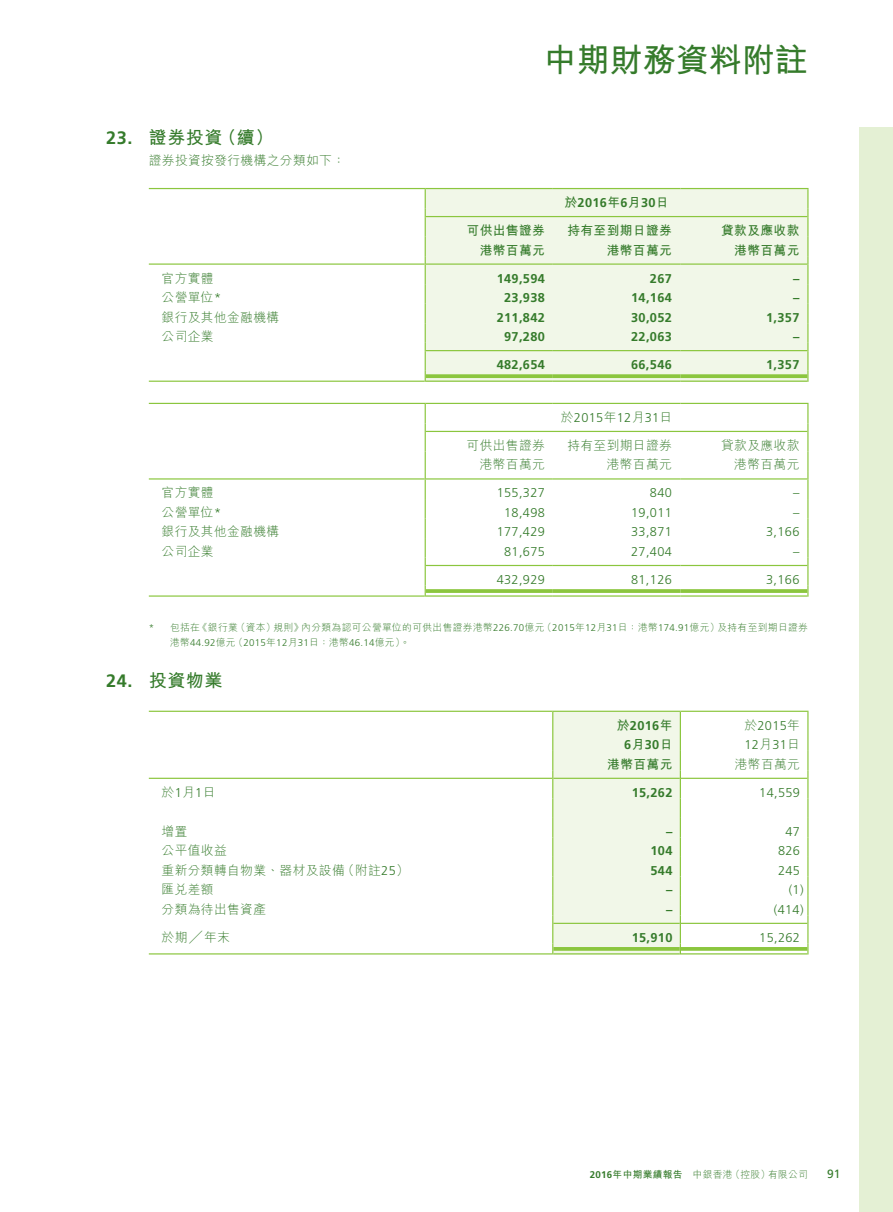
<style>
.page{position:relative;width:893px;height:1212px;background:#fff}
.page>*{position:absolute;margin:0;border:0;box-sizing:border-box;transform-origin:0 0}
.t1{font:700 33px "M Hei HK";color:#357b2b}
.t2{font:700 18px "M Hei HK";letter-spacing:.03em;color:#357b2b}
.t3{font:300 12.75px "M Hei HK";letter-spacing:.03em;color:#357b2b}
.t4{font:300 12.75px/19.5px "Frutiger LT Std";letter-spacing:.03em;color:#357b2b}
.t5{font:700 12.75px/19.5px "Frutiger LT Std";letter-spacing:.03em;color:#357b2b;text-align:center}
.t6{font:700 12.75px "M Hei HK";letter-spacing:.03em;color:#357b2b}
.t7{font:12px "Frutiger LT Std";color:#357b2b}
.t8{font:300 9.75px "M Hei HK";letter-spacing:.035em;color:#357b2b}
.t9{font:300 9.75px "Frutiger LT Std";letter-spacing:.03em;color:#357b2b}
.s1{font-family:"Frutiger LT Std"}
.s2{font-family:"M Hei HK"}
.s3{font-family:"Frutiger LT Std";font-weight:700}
.s4{font-weight:700}
</style>
<div class="page">
<div style="left:859px;top:128px;width:34px;height:1084px;background:#e4f0d4"></div>
<div style="left:426px;top:189px;width:381px;height:191px;background:#f1f7e8"></div>
<hr style="left:149px;top:188px;width:276px;height:1px;background:#8bc63e">
<hr style="left:425px;top:188px;width:128px;height:1px;background:#8bc63e">
<hr style="left:553px;top:188px;width:127px;height:1px;background:#8bc63e">
<hr style="left:680px;top:188px;width:128px;height:1px;background:#8bc63e">
<svg style="left:807px;top:189px;width:1px;height:193px"></svg>
<svg style="left:425px;top:189px;width:1px;height:193px"></svg>
<hr style="left:426px;top:216px;width:381px;height:1px;background:#8bc63e">
<hr style="left:149px;top:263px;width:276px;height:2px;background:#8bc63e">
<hr style="left:426px;top:263px;width:127px;height:2px;background:#8bc63e">
<hr style="left:553px;top:263px;width:127px;height:2px;background:#8bc63e">
<hr style="left:680px;top:263px;width:127px;height:2px;background:#8bc63e">
<hr style="left:426px;top:350px;width:127px;height:1px;background:#8bc63e">
<hr style="left:553px;top:350px;width:127px;height:1px;background:#8bc63e">
<hr style="left:680px;top:350px;width:127px;height:1px;background:#8bc63e">
<hr style="left:149px;top:381px;width:276px;height:1px;background:#8bc63e">
<svg style="left:426px;top:374px;width:127px;height:4px"></svg>
<hr style="left:426px;top:380px;width:127px;height:2px;background:#8bc63e">
<svg style="left:553px;top:374px;width:127px;height:4px"></svg>
<hr style="left:553px;top:380px;width:127px;height:2px;background:#8bc63e">
<svg style="left:680px;top:374px;width:127px;height:4px"></svg>
<hr style="left:680px;top:380px;width:127px;height:2px;background:#8bc63e">
<hr style="left:149px;top:403px;width:276px;height:1px;background:#8bc63e">
<hr style="left:425px;top:403px;width:128px;height:1px;background:#8bc63e">
<hr style="left:553px;top:403px;width:127px;height:1px;background:#8bc63e">
<hr style="left:680px;top:403px;width:128px;height:1px;background:#8bc63e">
<svg style="left:807px;top:404px;width:1px;height:193px"></svg>
<svg style="left:425px;top:404px;width:1px;height:193px"></svg>
<hr style="left:426px;top:431px;width:381px;height:1px;background:#8bc63e">
<hr style="left:149px;top:478px;width:276px;height:1px;background:#8bc63e">
<hr style="left:426px;top:478px;width:127px;height:1px;background:#8bc63e">
<hr style="left:553px;top:478px;width:127px;height:1px;background:#8bc63e">
<hr style="left:680px;top:478px;width:127px;height:1px;background:#8bc63e">
<hr style="left:426px;top:565px;width:127px;height:1px;background:#8bc63e">
<hr style="left:553px;top:565px;width:127px;height:1px;background:#8bc63e">
<hr style="left:680px;top:565px;width:127px;height:1px;background:#8bc63e">
<hr style="left:149px;top:595px;width:276px;height:2px;background:#8bc63e">
<svg style="left:426px;top:589px;width:127px;height:4px"></svg>
<hr style="left:426px;top:595px;width:127px;height:2px;background:#8bc63e">
<svg style="left:553px;top:589px;width:127px;height:4px"></svg>
<hr style="left:553px;top:595px;width:127px;height:2px;background:#8bc63e">
<svg style="left:680px;top:589px;width:127px;height:4px"></svg>
<hr style="left:680px;top:595px;width:127px;height:2px;background:#8bc63e">
<hr style="left:149px;top:711px;width:404px;height:1px;background:#8bc63e">
<hr style="left:680px;top:711px;width:128px;height:1px;background:#8bc63e">
<hr style="left:807px;top:712px;width:1px;height:39px;background:#8bc63e">
<svg style="left:807px;top:751px;width:1px;height:203px"></svg>
<div style="left:552px;top:711px;width:129px;height:243px;background:#f1f7e8"></div>
<hr style="left:149px;top:778px;width:403px;height:1px;background:#8bc63e">
<hr style="left:553px;top:778px;width:127px;height:1px;background:#8bc63e">
<hr style="left:681px;top:778px;width:126px;height:1px;background:#8bc63e">
<hr style="left:553px;top:923px;width:127px;height:1px;background:#8bc63e">
<hr style="left:681px;top:923px;width:126px;height:1px;background:#8bc63e">
<hr style="left:149px;top:953px;width:403px;height:1px;background:#8bc63e">
<svg style="left:553px;top:947px;width:127px;height:4px"></svg>
<hr style="left:553px;top:953px;width:127px;height:1px;background:#8bc63e">
<svg style="left:681px;top:947px;width:126px;height:4px"></svg>
<hr style="left:681px;top:953px;width:126px;height:1px;background:#8bc63e">
<h2 class="t2" style="left:106px;top:124px;width:169px"><span class="s1">23.</span> 證券投資（續）</h2>
<p class="t3" style="left:149px;top:152px;width:198px">證券投資按發行機構之分類如下：</p>
<h1 class="t1" style="left:544px;top:36px;width:265px">中期財務資料附註</h1>
<p class="t5" style="left:564px;top:193px;width:106px"><span class="s2">於</span>2016<span class="s2">年</span>6<span class="s2">月</span>30<span class="s2">日</span></p>
<p class="t6" style="left:467px;top:221px;width:80px">可供出售證券</p>
<p class="t6" style="left:567px;top:221px;width:106px">持有至到期日證券</p>
<p class="t6" style="left:721px;top:221px;width:80px">貸款及應收款</p>
<p class="t6" style="left:480px;top:241px;width:67px">港幣百萬元</p>
<p class="t6" style="left:607px;top:241px;width:67px">港幣百萬元</p>
<p class="t6" style="left:734px;top:241px;width:67px">港幣百萬元</p>
<p class="t3" style="left:162px;top:269px;width:54px">官方實體</p>
<p class="t5" style="left:497px;top:268px;width:50px">149,594</p>
<p class="t5" style="left:650px;top:268px;width:23px">267</p>
<p class="t5" style="left:793px;top:268px;width:8px">–</p>
<p class="t3" style="left:162px;top:288px;width:61px">公營單位<span class="s1">*</span></p>
<p class="t5" style="left:504px;top:288px;width:42px">23,938</p>
<p class="t5" style="left:631px;top:288px;width:42px">14,164</p>
<p class="t5" style="left:793px;top:288px;width:8px">–</p>
<p class="t3" style="left:162px;top:308px;width:119px">銀行及其他金融機構</p>
<p class="t5" style="left:497px;top:307px;width:50px">211,842</p>
<p class="t5" style="left:631px;top:307px;width:42px">30,052</p>
<p class="t5" style="left:766px;top:307px;width:35px">1,357</p>
<p class="t3" style="left:162px;top:327px;width:54px">公司企業</p>
<p class="t5" style="left:504px;top:327px;width:42px">97,280</p>
<p class="t5" style="left:631px;top:327px;width:42px">22,063</p>
<p class="t5" style="left:793px;top:327px;width:8px">–</p>
<p class="t5" style="left:497px;top:355px;width:50px">482,654</p>
<p class="t5" style="left:631px;top:355px;width:42px">66,546</p>
<p class="t5" style="left:766px;top:355px;width:35px">1,357</p>
<p class="t4" style="left:561px;top:408px;width:113px"><span class="s2">於</span>2015<span class="s2">年</span>12<span class="s2">月</span>31<span class="s2">日</span></p>
<p class="t3" style="left:467px;top:436px;width:80px">可供出售證券</p>
<p class="t3" style="left:567px;top:436px;width:106px">持有至到期日證券</p>
<p class="t3" style="left:721px;top:436px;width:80px">貸款及應收款</p>
<p class="t3" style="left:480px;top:456px;width:67px">港幣百萬元</p>
<p class="t3" style="left:607px;top:456px;width:67px">港幣百萬元</p>
<p class="t3" style="left:734px;top:456px;width:67px">港幣百萬元</p>
<p class="t3" style="left:162px;top:484px;width:54px">官方實體</p>
<p class="t4" style="left:497px;top:483px;width:50px">155,327</p>
<p class="t4" style="left:650px;top:483px;width:23px">840</p>
<p class="t4" style="left:793px;top:483px;width:8px">–</p>
<p class="t3" style="left:162px;top:503px;width:61px">公營單位<span class="s1">*</span></p>
<p class="t4" style="left:504px;top:503px;width:42px">18,498</p>
<p class="t4" style="left:631px;top:503px;width:42px">19,011</p>
<p class="t4" style="left:793px;top:503px;width:8px">–</p>
<p class="t3" style="left:162px;top:523px;width:119px">銀行及其他金融機構</p>
<p class="t4" style="left:497px;top:522px;width:50px">177,429</p>
<p class="t4" style="left:631px;top:522px;width:42px">33,871</p>
<p class="t4" style="left:766px;top:522px;width:35px">3,166</p>
<p class="t3" style="left:162px;top:542px;width:54px">公司企業</p>
<p class="t4" style="left:504px;top:542px;width:42px">81,675</p>
<p class="t4" style="left:631px;top:542px;width:42px">27,404</p>
<p class="t4" style="left:793px;top:542px;width:8px">–</p>
<p class="t4" style="left:497px;top:570px;width:50px">432,929</p>
<p class="t4" style="left:631px;top:570px;width:42px">81,126</p>
<p class="t4" style="left:766px;top:570px;width:35px">3,166</p>
<p class="t8" style="left:149px;top:621px;width:661px"><span class="s1">*</span> 包括在《銀行業（資本）規則》內分類為認可公營單位的可供出售證券港幣<span class="s1">226.70</span>億元（<span class="s1">2015</span>年<span class="s1">12</span>月<span class="s1">31</span>日：港幣<span class="s1">174.91</span>億元）及持有至到期日證券</p>
<p class="t9" style="left:170px;top:637px;width:241px"><span class="s2">港幣</span>44.92<span class="s2">億元（</span>2015<span class="s2">年</span>12<span class="s2">月</span>31<span class="s2">日：港幣</span>46.14<span class="s2">億元）。</span></p>
<h2 class="t2" style="left:106px;top:668px;width:118px"><span class="s1">24.</span> 投資物業</h2>
<p class="t5" style="left:617px;top:716px;width:57px"><span class="s2">於</span>2016<span class="s2">年<br></span>6<span class="s2">月</span>30<span class="s2">日</span></p>
<p class="t4" style="left:744px;top:716px;width:57px"><span class="s2">於</span>2015<span class="s2">年<br></span>12<span class="s2">月</span>31<span class="s2">日</span></p>
<p class="t6" style="left:607px;top:755px;width:67px">港幣百萬元</p>
<p class="t3" style="left:735px;top:755px;width:67px">港幣百萬元</p>
<p class="t3" style="left:162px;top:783px;width:55px">於<span class="s1">1</span>月<span class="s1">1</span>日</p>
<p class="t5" style="left:632px;top:783px;width:42px">15,262</p>
<p class="t4" style="left:759px;top:783px;width:42px">14,559</p>
<p class="t3" style="left:162px;top:822px;width:27px">增置</p>
<p class="t5" style="left:666px;top:822px;width:8px">–</p>
<p class="t4" style="left:785px;top:822px;width:16px">47</p>
<p class="t3" style="left:162px;top:842px;width:67px">公平值收益</p>
<p class="t5" style="left:650px;top:841px;width:23px">104</p>
<p class="t4" style="left:778px;top:841px;width:23px">826</p>
<p class="t3" style="left:162px;top:861px;width:249px">重新分類轉自物業、器材及設備（附註<span class="s1">25</span>）</p>
<p class="t5" style="left:650px;top:861px;width:23px">544</p>
<p class="t4" style="left:778px;top:861px;width:23px">245</p>
<p class="t3" style="left:162px;top:881px;width:54px">匯兌差額</p>
<p class="t5" style="left:666px;top:880px;width:8px">–</p>
<p class="t4" style="left:789px;top:880px;width:16px">(1)</p>
<p class="t3" style="left:162px;top:900px;width:106px">分類為待出售資產</p>
<p class="t5" style="left:666px;top:900px;width:8px">–</p>
<p class="t4" style="left:774px;top:900px;width:31px">(414)</p>
<p class="t3" style="left:162px;top:928px;width:70px">於期╱年末</p>
<p class="t5" style="left:632px;top:928px;width:42px">15,910</p>
<p class="t4" style="left:759px;top:928px;width:42px">15,262</p>
<p class="t8" style="left:590px;top:1168px;width:220px"><span class="s3">2016</span><span class="s4">年中期業績報告</span> 中銀香港（控股）有限公司</p>
<p class="t7" style="left:827px;top:1167px;width:15px">91</p>
</div>
